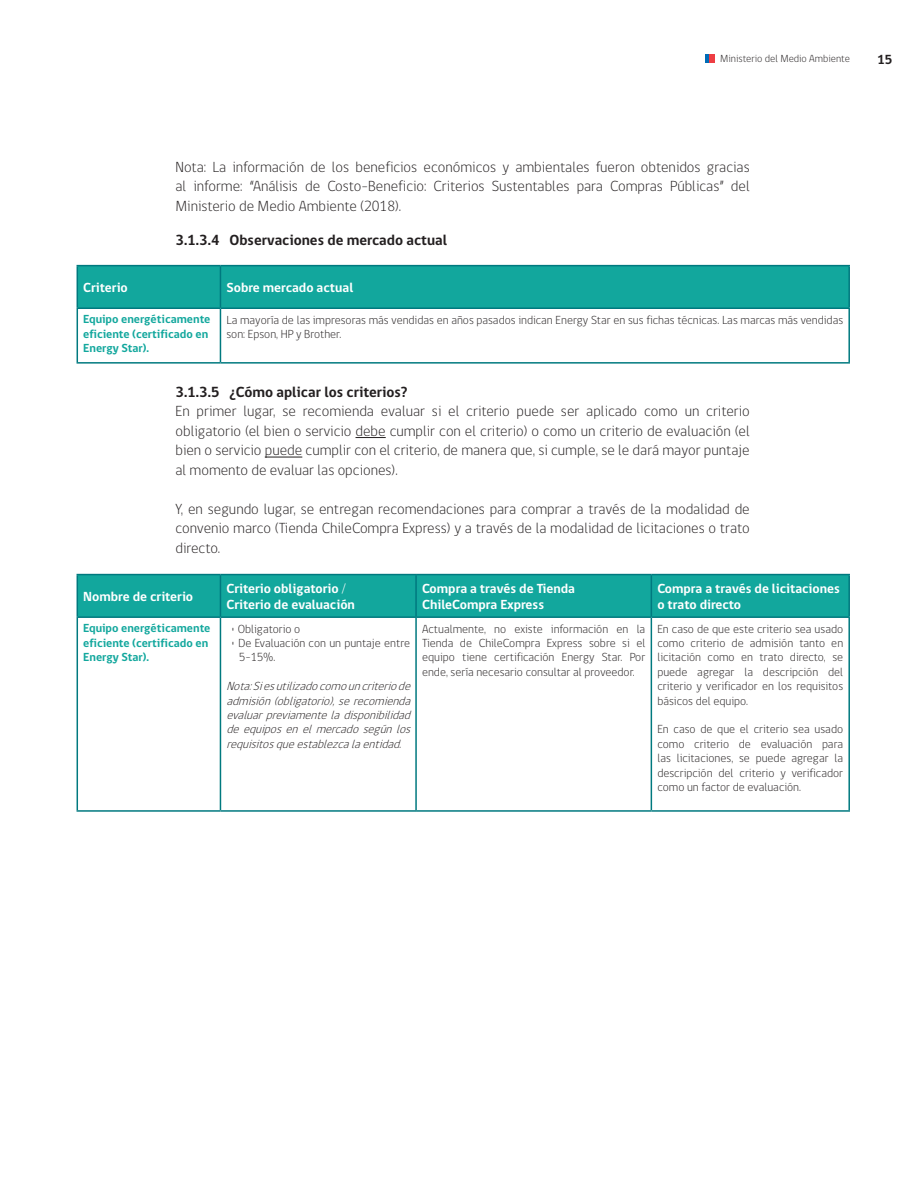
<style>
.page{position:relative;width:918px;height:1188px;background:#fff}
.page>*{position:absolute;margin:0;border:0;box-sizing:border-box;transform-origin:0 0}
.t1{font:300 15px/19.5px "gob CL";color:#231f20;text-align:justify}
.t2{font:700 15px "gob CL";color:#231f20}
.t3{font:700 13.5px/16.2px "gob CL";color:#fff}
.t4{font:700 13.5px "gob CL";color:#231f20}
.t5{font:300 12px/14.4px "gob CL";color:#231f20;text-align:justify}
.t6{font:italic 300 12px/14.4px "gob CL";color:#231f20;text-align:justify}
.t7{font:700 12px/14.4px "gob CL";color:#12a79d}
.t8{font:300 10.5px "gob CL";color:#231f20}
</style>
<div class="page">
<div style="left:705px;top:55px;width:5px;height:8px;background:#006cb7"></div>
<div style="left:710px;top:55px;width:5px;height:8px;background:#ee3d43"></div>
<div style="left:78px;top:266px;width:770px;height:41px;background:#12a79d"></div>
<hr style="left:77px;top:265px;width:143px;height:1px;background:#00797f">
<hr style="left:77px;top:266px;width:1px;height:41px;background:#00797f">
<hr style="left:220px;top:265px;width:630px;height:1px;background:#00797f">
<hr style="left:848px;top:266px;width:2px;height:41px;background:#00797f">
<hr style="left:77px;top:309px;width:1px;height:53px;background:#00797f">
<hr style="left:848px;top:309px;width:2px;height:53px;background:#00797f">
<hr style="left:77px;top:362px;width:143px;height:2px;background:#00797f">
<hr style="left:220px;top:362px;width:630px;height:2px;background:#00797f">
<hr style="left:220px;top:266px;width:1px;height:41px;background:#00797f">
<hr style="left:77px;top:307px;width:143px;height:2px;background:#00797f">
<hr style="left:220px;top:307px;width:630px;height:2px;background:#00797f">
<hr style="left:220px;top:309px;width:1px;height:53px;background:#00797f">
<hr style="left:356px;top:437px;width:30px;height:1px;background:#231f20">
<hr style="left:265px;top:457px;width:37px;height:1px;background:#231f20">
<div style="left:78px;top:575px;width:770px;height:41px;background:#12a79d"></div>
<hr style="left:77px;top:574px;width:143px;height:1px;background:#00797f">
<hr style="left:77px;top:575px;width:1px;height:41px;background:#00797f">
<hr style="left:220px;top:574px;width:196px;height:1px;background:#00797f">
<hr style="left:416px;top:574px;width:235px;height:1px;background:#00797f">
<hr style="left:651px;top:574px;width:199px;height:1px;background:#00797f">
<hr style="left:651px;top:575px;width:1px;height:41px;background:#00797f">
<hr style="left:848px;top:575px;width:2px;height:41px;background:#00797f">
<hr style="left:77px;top:618px;width:1px;height:192px;background:#00797f">
<hr style="left:651px;top:618px;width:1px;height:192px;background:#00797f">
<hr style="left:848px;top:618px;width:2px;height:192px;background:#00797f">
<hr style="left:77px;top:810px;width:143px;height:2px;background:#00797f">
<hr style="left:220px;top:810px;width:196px;height:2px;background:#00797f">
<hr style="left:416px;top:810px;width:235px;height:2px;background:#00797f">
<hr style="left:651px;top:810px;width:199px;height:2px;background:#00797f">
<hr style="left:220px;top:575px;width:1px;height:41px;background:#00797f">
<hr style="left:415px;top:575px;width:2px;height:41px;background:#00797f">
<hr style="left:77px;top:616px;width:143px;height:2px;background:#00797f">
<hr style="left:220px;top:616px;width:196px;height:2px;background:#00797f">
<hr style="left:220px;top:618px;width:1px;height:192px;background:#00797f">
<hr style="left:416px;top:616px;width:235px;height:2px;background:#00797f">
<hr style="left:415px;top:618px;width:2px;height:192px;background:#00797f">
<hr style="left:651px;top:616px;width:199px;height:2px;background:#00797f">
<p class="t8" style="left:720px;top:52px;width:131px">Ministerio del Medio Ambiente</p>
<p class="t4" style="left:877px;top:50px;width:17px">15</p>
<p class="t1" style="left:175px;top:157px;width:576px">Nota: La información de los beneficios económicos y ambientales fueron obtenidos gracias al informe: “Análisis de Costo-Beneficio: Criterios Sustentables para Compras Públicas” del Ministerio de Medio Ambiente (2018).</p>
<p class="t2" style="left:175px;top:229px;width:273px">3.1.3.4 Observaciones de mercado actual</p>
<p class="t3" style="left:83px;top:280px;width:46px">Criterio</p>
<p class="t3" style="left:226px;top:280px;width:128px">Sobre mercado actual</p>
<p class="t7" style="left:83px;top:312px;width:129px">Equipo energéticamente eficiente (certificado en<br>Energy Star).</p>
<p class="t5" style="left:226px;top:313px;width:618px">La mayoría de las impresoras más vendidas en años pasados indican Energy Star en sus fichas técnicas. Las marcas más vendidas son: Epson, HP y Brother.</p>
<p class="t2" style="left:175px;top:381px;width:234px">3.1.3.5 ¿Cómo aplicar los criterios?</p>
<p class="t1" style="left:175px;top:402px;width:576px">En primer lugar, se recomienda evaluar si el criterio puede ser aplicado como un criterio obligatorio (el bien o servicio debe cumplir con el criterio) o como un criterio de evaluación (el bien o servicio puede cumplir con el criterio, de manera que, si cumple, se le dará mayor puntaje al momento de evaluar las opciones).</p>
<p class="t1" style="left:175px;top:499px;width:576px">Y, en segundo lugar, se entregan recomendaciones para comprar a través de la modalidad de convenio marco (Tienda ChileCompra Express) y a través de la modalidad de licitaciones o trato directo.</p>
<p class="t3" style="left:83px;top:589px;width:111px">Nombre de criterio</p>
<p class="t3" style="left:226px;top:581px;width:130px">Criterio obligatorio /<br>Criterio de evaluación</p>
<p class="t3" style="left:422px;top:581px;width:155px">Compra a través de Tienda<br>ChileCompra Express</p>
<p class="t3" style="left:657px;top:581px;width:184px">Compra a través de licitaciones o trato directo</p>
<p class="t7" style="left:83px;top:621px;width:129px">Equipo energéticamente eficiente (certificado en<br>Energy Star).</p>
<p class="t5" style="left:231px;top:622px;width:71px">• Obligatorio o</p>
<p class="t5" style="left:422px;top:622px;width:225px">Actualmente, no existe información en la Tienda de ChileCompra Express sobre si el equipo tiene certificación Energy Star. Por ende, sería necesario consultar al proveedor.</p>
<p class="t5" style="left:657px;top:622px;width:187px">En caso de que este criterio sea usado como criterio de admisión tanto en licitación como en trato directo, se puede agregar la descripción del criterio y verificador en los requisitos básicos del equipo.</p>
<p class="t5" style="left:657px;top:722px;width:187px">En caso de que el criterio sea usado como criterio de evaluación para las licitaciones, se puede agregar la descripción del criterio y verificador como un factor de evaluación.</p>
<p class="t5" style="left:239px;top:636px;width:172px;text-indent:-9px">• De Evaluación con un puntaje entre<br>5-15%.</p>
<p class="t6" style="left:226px;top:679px;width:190px">Nota:Siesutilizadocomouncriteriode admisión(obligatorio),serecomienda evaluarpreviamenteladisponibilidad deequiposenelmercadosegúnlos requisitosqueestablezcalaentidad.</p>
</div>
